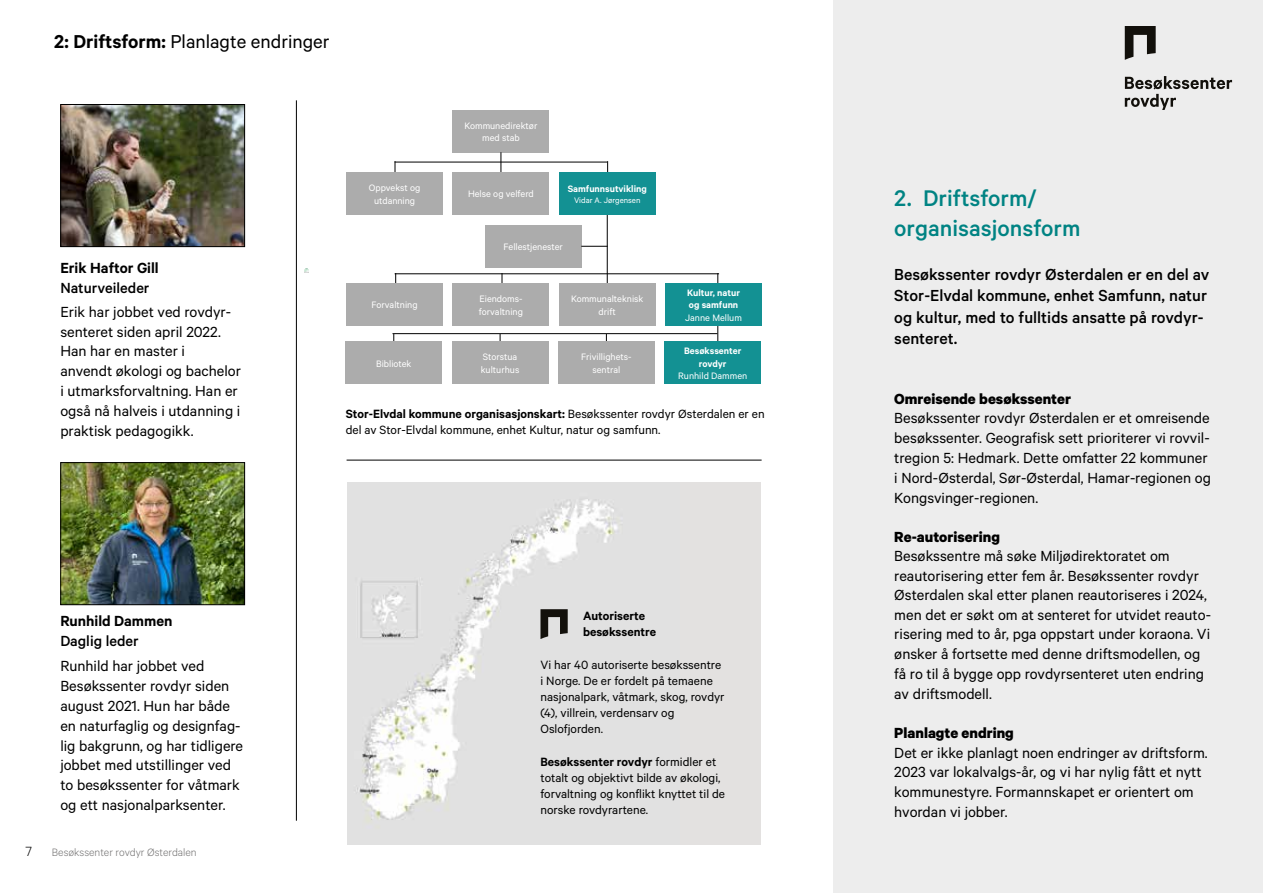
<style>
.page{position:relative;width:1263px;height:893px;background:#fff}
.page>*{position:absolute;margin:0;border:0;box-sizing:border-box;transform-origin:0 0}
.t1{font:500 25.5px/30.6px "Calibre";color:#008383}
.t2{font:21px "Calibre";color:#000}
.t3{font:500 18px/21.6px "Calibre";color:#000}
.t4{font:16.5px/19.8px "Calibre";color:#000}
.t5{font:700 16.5px "Calibre";color:#000}
.t6{font:600 16.5px "Calibre";color:#000}
.t7{font:500 16.5px "Calibre";color:#000}
.t8{font:300 15px "Calibre";color:#000}
.t9{font:13.5px/16.2px "Calibre";color:#000}
.t10{font:600 13.5px/16.2px "Calibre";color:#000}
.t11{font:300 12px "Calibre";color:#706f6f}
.t12{font:10.5px/12.6px "Calibre";color:#fff;text-align:center}
.t13{font:600 10.5px/12.6px "Calibre";color:#fff}
.t14{font:9px "Calibre";color:#fff}
.s1{font-weight:600}
</style>
<div class="page">
<div style="left:833px;top:0;width:430px;height:893px;background:#ededed"></div>
<svg style="left:1125px;top:76px;width:107px;height:34px"></svg>
<svg style="left:1125px;top:27px;width:31px;height:33px"></svg>
<svg style="left:304px;top:269px;width:4px;height:3px"></svg>
<div style="left:453px;top:110px;width:96px;height:42px;background:#acacac"></div>
<div style="left:485px;top:225px;width:96px;height:42px;background:#acacac"></div>
<hr style="left:395px;top:162px;width:212px;height:1px;background:#000">
<hr style="left:395px;top:273px;width:324px;height:1px;background:#000">
<hr style="left:607px;top:214px;width:1px;height:85px;background:#000">
<svg style="left:581px;top:246px;width:27px;height:1px"></svg>
<svg style="left:501px;top:152px;width:1px;height:20px"></svg>
<hr style="left:717px;top:273px;width:1px;height:77px;background:#000">
<div style="left:347px;top:283px;width:96px;height:43px;background:#acacac"></div>
<div style="left:453px;top:283px;width:96px;height:43px;background:#acacac"></div>
<div style="left:559px;top:283px;width:96px;height:43px;background:#acacac"></div>
<div style="left:665px;top:283px;width:97px;height:43px;background:#139193"></div>
<div style="left:347px;top:172px;width:96px;height:42px;background:#acacac"></div>
<div style="left:453px;top:172px;width:96px;height:42px;background:#acacac"></div>
<div style="left:559px;top:172px;width:96px;height:42px;background:#139193"></div>
<hr style="left:392px;top:333px;width:325px;height:1px;background:#000">
<div style="left:346px;top:342px;width:96px;height:42px;background:#acacac"></div>
<div style="left:452px;top:342px;width:96px;height:42px;background:#acacac"></div>
<div style="left:558px;top:342px;width:96px;height:42px;background:#acacac"></div>
<div style="left:665px;top:342px;width:96px;height:42px;background:#139193"></div>
<hr style="left:296px;top:100px;width:1px;height:721px;background:#000">
<img style="left:62px;top:106px;width:181px;height:139px">
<div style="left:60px;top:104px;width:185px;height:143px;border:1px solid #000"></div>
<img style="left:62px;top:464px;width:181px;height:139px">
<div style="left:60px;top:462px;width:185px;height:143px;border:1px solid #000"></div>
<hr style="left:347px;top:460px;width:415px;height:1px;background:#000">
<img style="left:347px;top:483px;width:333px;height:361px">
<div style="left:680px;top:482px;width:81px;height:362px;background:#e3e1e0"></div>
<svg style="left:540px;top:610px;width:28px;height:28px"></svg>
<p class="t2" style="left:54px;top:29px;width:277px"><span class="s1">2: Driftsform:</span> Planlagte endringer</p>
<p class="t6" style="left:60px;top:258px;width:100px">Erik Haftor Gill</p>
<p class="t7" style="left:60px;top:278px;width:91px">Naturveileder</p>
<p class="t4" style="left:60px;top:301px;width:182px">Erik har jobbet ved rovdyr&shy;senteret siden april 2022.<br>Han har en master i<br>anvendt økologi og bachelor i utmarksforvaltning. Han er også nå halveis i utdanning i praktisk pedagogikk.</p>
<p class="t12" style="left:464px;top:119px;width:74px">Kommunedirektør med stab</p>
<p class="t12" style="left:369px;top:181px;width:53px">Oppvekst og utdanning</p>
<p class="t12" style="left:468px;top:187px;width:67px">Helse og velferd</p>
<p class="t13" style="left:568px;top:182px;width:81px">Samfunnsutvikling</p>
<p class="t14" style="left:574px;top:195px;width:68px">Vidar A. Jørgensen</p>
<p class="t12" style="left:504px;top:240px;width:61px">Fellestjenester</p>
<p class="t12" style="left:372px;top:298px;width:47px">Forvaltning</p>
<p class="t12" style="left:479px;top:292px;width:45px;text-align:left">Eiendoms&shy;forvaltning</p>
<p class="t12" style="left:571px;top:292px;width:74px">Kommunalteknisk drift</p>
<p class="t13" style="left:687px;top:286px;width:54px">Kultur, natur og samfunn</p>
<p class="t12" style="left:685px;top:311px;width:58px">Janne Mellum</p>
<p class="t12" style="left:376px;top:357px;width:37px">Bibliotek</p>
<p class="t12" style="left:481px;top:350px;width:40px;text-align:left">Storstua kulturhus</p>
<p class="t12" style="left:581px;top:350px;width:52px">Frivillighets&shy;sentral</p>
<p class="t13" style="left:684px;top:344px;width:59px;text-align:center">Besøkssenter rovdyr</p>
<p class="t12" style="left:678px;top:369px;width:71px">Runhild Dammen</p>
<p class="t9" style="left:346px;top:405px;width:420px"><span class="s1">Stor-Elvdal kommune organisasjonskart:</span> Besøkssenter rovdyr Østerdalen er en del av Stor-Elvdal kommune, enhet Kultur, natur og samfunn.</p>
<p class="t6" style="left:60px;top:611px;width:114px">Runhild Dammen</p>
<p class="t7" style="left:60px;top:631px;width:80px">Daglig leder</p>
<p class="t4" style="left:60px;top:656px;width:184px">Runhild har jobbet ved<br>Besøkssenter rovdyr siden august 2021. Hun har både en naturfaglig og designfag&shy;lig bakgrunn, og har tidligere jobbet med utstillinger ved to besøkssenter for våtmark og ett nasjonalparksenter.</p>
<p class="t8" style="left:26px;top:843px;width:8px">7</p>
<p class="t11" style="left:52px;top:846px;width:146px">Besøkssenter rovdyr Østerdalen</p>
<p class="t10" style="left:583px;top:607px;width:75px">Autoriserte besøkssentre</p>
<p class="t9" style="left:540px;top:656px;width:186px">Vi har 40 autoriserte besøkssentre i Norge. De er fordelt på temaene nasjonalpark, våtmark, skog, rovdyr (4), villrein, verdensarv og<br>Oslofjorden.</p>
<p class="t9" style="left:540px;top:753px;width:186px"><span class="s1">Besøkssenter rovdyr</span> formidler et totalt og objektivt bilde av økologi, forvaltning og konflikt knyttet til de norske rovdyrartene.</p>
<h1 class="t1" style="left:894px;top:182px;width:188px">2. Driftsform/ organisasjonsform</h1>
<p class="t3" style="left:894px;top:263px;width:317px">Besøkssenter rovdyr Østerdalen er en del av Stor-Elvdal kommune, enhet Samfunn, natur og kultur, med to fulltids ansatte på rovdyr&shy;senteret.</p>
<p class="t5" style="left:894px;top:388px;width:178px">Omreisende besøkssenter</p>
<p class="t4" style="left:894px;top:408px;width:318px">Besøkssenter rovdyr Østerdalen er et omreisende besøkssenter. Geografisk sett prioriterer vi rovvil&shy;tregion 5: Hedmark. Dette omfatter 22 kommuner i Nord-Østerdal, Sør-Østerdal, Hamar-regionen og Kongsvinger-regionen.</p>
<p class="t5" style="left:894px;top:526px;width:107px">Re-autorisering</p>
<p class="t4" style="left:894px;top:545px;width:318px">Besøkssentre må søke Miljødirektoratet om reautorisering etter fem år. Besøkssenter rovdyr Østerdalen skal etter planen reautoriseres i 2024, men det er søkt om at senteret for utvidet reauto&shy;risering med to år, pga oppstart under koraona. Vi ønsker å fortsette med denne driftsmodellen, og få ro til å bygge opp rovdyrsenteret uten endring av driftsmodell.</p>
<p class="t5" style="left:894px;top:722px;width:121px">Planlagte endring</p>
<p class="t4" style="left:894px;top:742px;width:315px">Det er ikke planlagt noen endringer av driftsform.<br>2023 var lokalvalgs-år, og vi har nylig fått et nytt kommunestyre. Formannskapet er orientert om hvordan vi jobber.</p>
</div>
